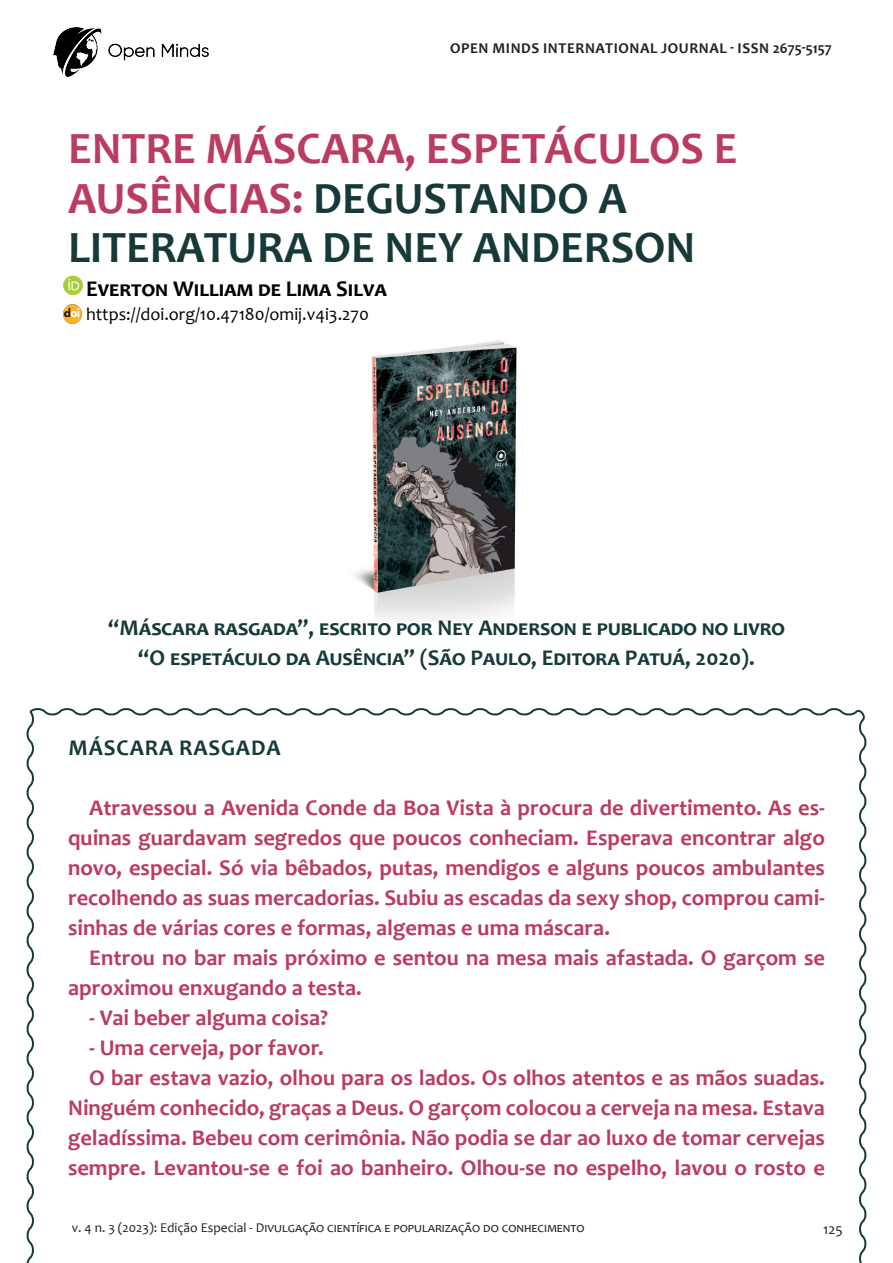
<style>
.page{position:relative;width:893px;height:1263px;background:#fff}
.page>*{position:absolute;margin:0;border:0;box-sizing:border-box;transform-origin:0 0}
.t1{font:700 45px/49.5px "Candara";color:#ba3c60}
.t2{font:700 45px "Candara";color:#16393a}
.t3{font:700 22.5px/30px "Candara";color:#ba3c60;text-align:justify}
.t4{font:700 22.5px "Candara";letter-spacing:.065em;color:#16393a}
.t5{font:700 22.5px "Candara";color:#16393a}
.t6{font:700 22.5px "Candara";color:#000001}
.t7{font:700 22.5px "Candara";letter-spacing:.04em;color:#16393a}
.t8{font:18px "Candara";color:#000001}
.t9{font:700 15px "Candara";letter-spacing:.04em;color:#231f20}
.t10{font:15px "Candara";color:#231f20}
.t11{font:13.5px "Candara";color:#231f20}
.s1{color:#16393a}
</style>
<div class="page">
<img style="left:54px;top:28px;width:155px;height:48px">
<img style="left:355px;top:340px;width:162px;height:281px">
<svg style="left:26px;top:708px;width:841px;height:555px"></svg>
<img style="left:63px;top:276px;width:20px;height:19px;border-radius:10px">
<img style="left:63px;top:305px;width:19px;height:18px">
<p class="t9" style="left:450px;top:39px;width:383px">OPEN MINDS INTERNATIONAL JOURNAL - ISSN 2675-5157</p>
<p class="t1" style="left:68px;top:123px;width:671px">ENTRE MÁSCARA, ESPETÁCULOS E<br>AUSÊNCIAS: <span class="s1">DEGUSTANDO A</span></p>
<p class="t2" style="left:68px;top:219px;width:629px">LITERATURA DE NEY ANDERSON</p>
<p class="t6" style="left:86px;top:275px;width:301px">Everton William de Lima Silva</p>
<p class="t8" style="left:86px;top:303px;width:284px">https://doi.org/10.47180/omij.v4i3.270</p>
<p class="t4" style="left:108px;top:613px;width:678px">“Máscara rasgada”, escrito por Ney Anderson e publicado no livro</p>
<p class="t5" style="left:138px;top:643px;width:618px">“O espetáculo da Ausência” (São Paulo, Editora Patuá, 2020).</p>
<p class="t7" style="left:68px;top:733px;width:214px">MÁSCARA RASGADA</p>
<p class="t3" style="left:68px;top:792px;width:758px;text-indent:21px">Atravessou a Avenida Conde da Boa Vista à procura de divertimento. As es&shy;quinas guardavam segredos que poucos conheciam. Esperava encontrar algo novo, especial. Só via bêbados, putas, mendigos e alguns poucos ambulantes recolhendo as suas mercadorias. Subiu as escadas da sexy shop, comprou cami&shy;sinhas de várias cores e formas, algemas e uma máscara.</p>
<p class="t3" style="left:68px;top:942px;width:758px;text-indent:21px">Entrou no bar mais próximo e sentou na mesa mais afastada. O garçom se aproximou enxugando a testa.</p>
<p class="t3" style="left:89px;top:1002px;width:240px">- Vai beber alguma coisa?</p>
<p class="t3" style="left:89px;top:1032px;width:236px">- Uma cerveja, por favor.</p>
<p class="t3" style="left:68px;top:1062px;width:758px;text-indent:21px">O bar estava vazio, olhou para os lados. Os olhos atentos e as mãos suadas.<br>Ninguém conhecido, graças a Deus. O garçom colocou a cerveja na mesa. Estava geladíssima. Bebeu com cerimônia. Não podia se dar ao luxo de tomar cervejas sempre. Levantou-se e foi ao banheiro. Olhou-se no espelho, lavou o rosto e</p>
<p class="t11" style="left:72px;top:1219px;width:514px">v. 4 n. 3 (2023): Edição Especial - Divulgação científica e popularização do conhecimento</p>
<p class="t10" style="left:823px;top:1219px;width:21px">125</p>
</div>
